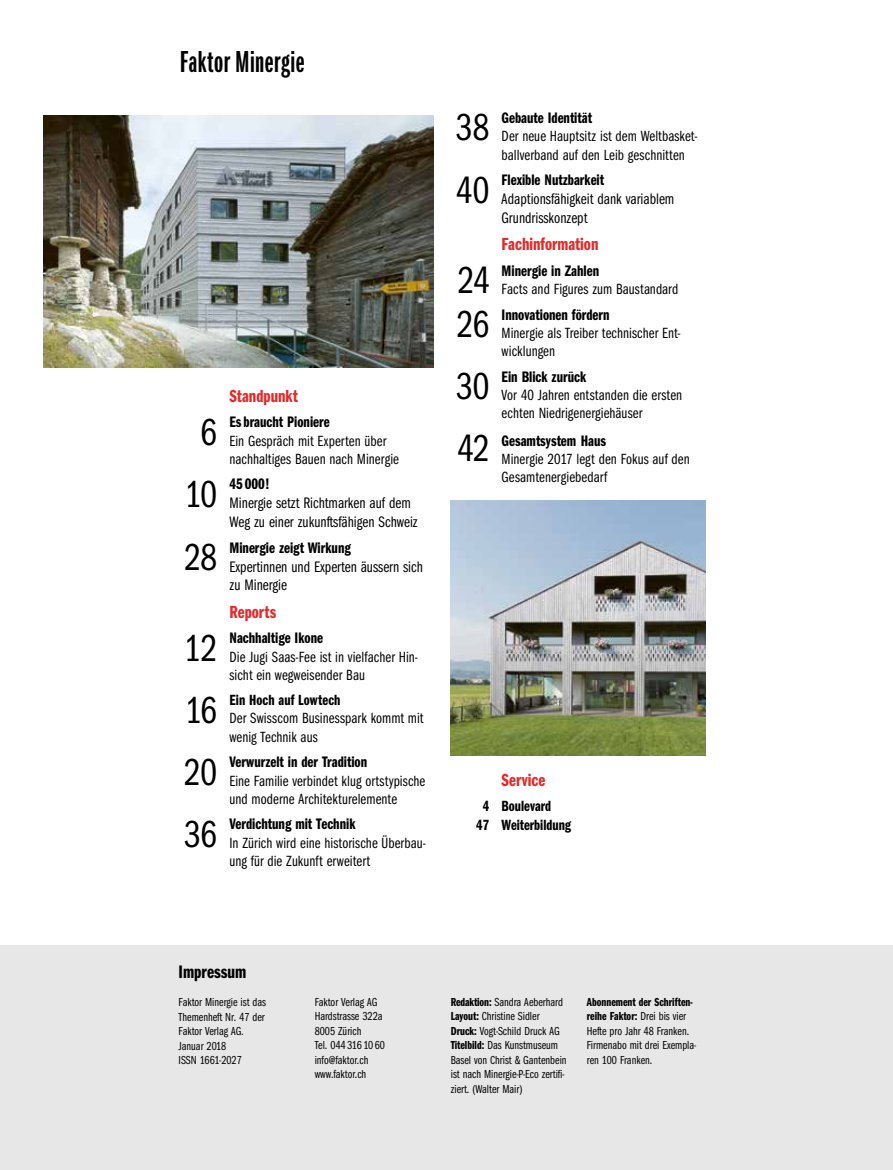
<style>
.page{position:relative;width:893px;height:1170px;background:#fff}
.page>*{position:absolute;margin:0;border:0;box-sizing:border-box;transform-origin:0 0}
.t1{font:38.85px "Franklin Got Cmp ITC";letter-spacing:-.005em;color:#000}
.t2{font:600 31.5px "Franklin Got X Cmp ITC";letter-spacing:.015em;color:#000}
.t3{font:600 18.75px "Franklin Got Cmp ITC";color:#000}
.t4{font:600 18.15px "Franklin Got Cmp ITC";color:#e42b2b}
.t5{font:600 15.75px "Franklin Got Cmp ITC";color:#000}
.t6{font:15.75px/18.9px "Franklin Got Cmp ITC";color:#000}
.t7{font:15.3px/18.3px "Franklin Got Cmp ITC";letter-spacing:.005em;color:#000}
.t8{font:600 15.3px/18.3px "Franklin Got Cmp ITC";color:#000;text-align:center}
.t9{font:12px/14.4px "Franklin Got Cmp ITC";color:#000}
.s1{font-weight:600}
</style>
<div class="page">
<div style="left:0;top:945px;width:893px;height:224px;background:#e7e7e7"></div>
<img style="left:43px;top:116px;width:391px;height:251px">
<img style="left:451px;top:500px;width:255px;height:255px">
<h2 class="t2" style="left:180px;top:45px;width:126px">Faktor Minergie</h2>
<p class="t4" style="left:229px;top:385px;width:70px">Standpunkt</p>
<h1 class="t1" style="left:201px;top:410px;width:18px">6</h1>
<p class="t5" style="left:229px;top:413px;width:102px">Esbraucht Pioniere</p>
<p class="t7" style="left:229px;top:431px;width:171px">Ein Gespräch mit Experten über nachhaltiges Bauen nach Minergie</p>
<h1 class="t1" style="left:185px;top:472px;width:34px">10</h1>
<p class="t5" style="left:229px;top:475px;width:42px">45 000!</p>
<p class="t6" style="left:229px;top:494px;width:190px">Minergie setzt Richtmarken auf dem<br>Weg zu einer zukunftsfähigen Schweiz</p>
<h1 class="t1" style="left:184px;top:535px;width:35px">28</h1>
<p class="t5" style="left:229px;top:538px;width:123px">Minergie zeigt Wirkung</p>
<p class="t6" style="left:229px;top:557px;width:195px">Expertinnen und Experten äussern sich zu Minergie</p>
<p class="t4" style="left:229px;top:601px;width:48px">Reports</p>
<h1 class="t1" style="left:184px;top:626px;width:35px">12</h1>
<p class="t5" style="left:229px;top:629px;width:95px">Nachhaltige Ikone</p>
<p class="t7" style="left:229px;top:647px;width:190px">Die Jugi Saas-Fee ist in vielfacher Hin&shy;sicht ein wegweisender Bau</p>
<h1 class="t1" style="left:185px;top:688px;width:34px">16</h1>
<p class="t8" style="left:229px;top:690px;width:112px">Ein Hoch auf Lowtech</p>
<p class="t7" style="left:229px;top:709px;width:196px">Der Swisscom Businesspark kommt mit wenig Technik aus</p>
<h1 class="t1" style="left:184px;top:750px;width:35px">20</h1>
<p class="t5" style="left:229px;top:753px;width:139px">Verwurzelt in der Tradition</p>
<p class="t7" style="left:229px;top:771px;width:197px">Eine Familie verbindet klug ortstypische und moderne Architekturelemente</p>
<h1 class="t1" style="left:184px;top:812px;width:35px">36</h1>
<p class="t5" style="left:229px;top:815px;width:128px">Verdichtung mit Technik</p>
<p class="t7" style="left:229px;top:833px;width:198px">In Zürich wird eine historische Überbau&shy;ung für die Zukunft erweitert</p>
<h1 class="t1" style="left:456px;top:106px;width:35px">38</h1>
<p class="t5" style="left:502px;top:109px;width:92px">Gebaute Identität</p>
<p class="t7" style="left:502px;top:127px;width:197px">Der neue Hauptsitz ist dem Weltbasket&shy;ballverband auf den Leib geschnitten</p>
<h1 class="t1" style="left:455px;top:168px;width:35px">40</h1>
<p class="t5" style="left:502px;top:171px;width:104px">Flexible Nutzbarkeit</p>
<p class="t6" style="left:502px;top:190px;width:174px">Adaptionsfähigkeit dank variablem<br>Grundrisskonzept</p>
<p class="t4" style="left:502px;top:234px;width:98px">Fachinformation</p>
<h1 class="t1" style="left:458px;top:259px;width:33px">24</h1>
<p class="t5" style="left:502px;top:261px;width:99px">Minergie in Zahlen</p>
<p class="t7" style="left:502px;top:280px;width:178px">Facts and Figures zum Baustandard</p>
<h1 class="t1" style="left:456px;top:302px;width:34px">26</h1>
<p class="t5" style="left:502px;top:305px;width:109px">Innovationen fördern</p>
<p class="t7" style="left:502px;top:324px;width:180px">Minergie als Treiber technischer Ent&shy;wicklungen</p>
<h1 class="t1" style="left:456px;top:365px;width:35px">30</h1>
<p class="t5" style="left:502px;top:367px;width:86px">Ein Blick zurück</p>
<p class="t7" style="left:502px;top:386px;width:182px">Vor 40 Jahren entstanden die ersten echten Niedrigenergiehäuser</p>
<h1 class="t1" style="left:457px;top:427px;width:34px">42</h1>
<p class="t5" style="left:502px;top:431px;width:106px">Gesamtsystem Haus</p>
<p class="t7" style="left:502px;top:450px;width:190px">Minergie 2017 legt den Fokus auf den<br>Gesamtenergiebedarf</p>
<p class="t4" style="left:502px;top:769px;width:45px">Service</p>
<p class="t8" style="left:476px;top:797px;width:15px">4<br>47</p>
<p class="t8" style="left:502px;top:797px;width:71px;text-align:left">Boulevard<br>Weiterbildung</p>
<p class="t3" style="left:179px;top:960px;width:69px">Impressum</p>
<p class="t9" style="left:179px;top:995px;width:89px">Faktor Minergie ist das<br>Themenheft Nr. 47 der<br>Faktor Verlag AG.<br>Januar 2018<br>ISSN 1661-2027</p>
<p class="t9" style="left:315px;top:994px;width:72px">Faktor Verlag AG<br>Hardstrasse 322a<br>8005 Zürich<br>Tel. 044 316 10 60 info@faktor.ch www.faktor.ch</p>
<p class="t9" style="left:451px;top:994px;width:117px"><span class="s1">Redaktion:</span> Sandra Aeberhard<br><span class="s1">Layout:</span> Christine Sidler<br><span class="s1">Druck:</span> Vogt-Schild Druck AG<br><span class="s1">Titelbild:</span> Das Kunstmuseum<br>Basel von Christ &amp; Gantenbein ist nach Minergie-P-Eco zertifi&shy;ziert. (Walter Mair)</p>
<p class="t9" style="left:587px;top:994px;width:111px"><span class="s1">Abonnement der Schriften&shy;reihe Faktor:</span> Drei bis vier<br>Hefte pro Jahr 48 Franken.<br>Firmenabo mit drei Exempla&shy;ren 100 Franken.</p>
</div>
